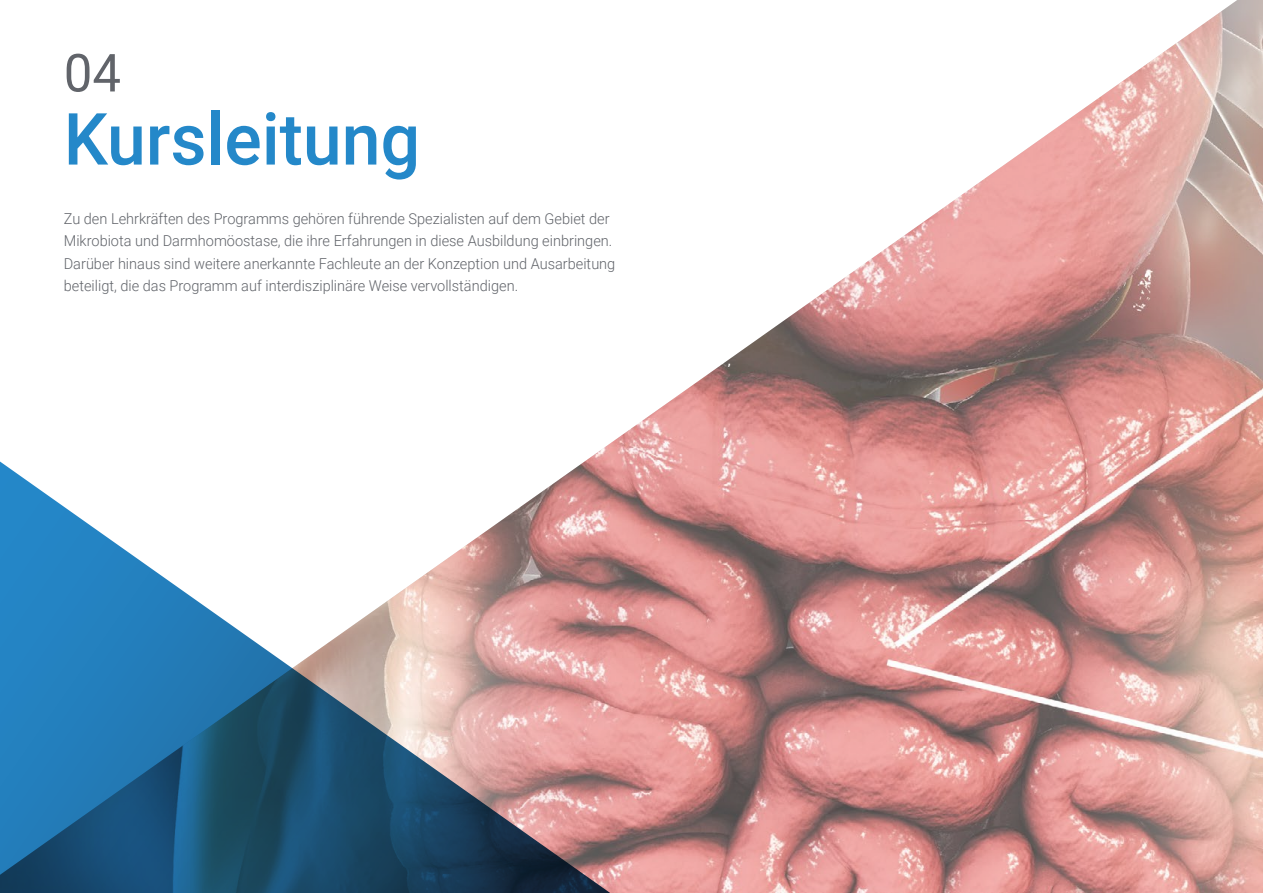
<style>
.page{position:relative;width:1263px;height:893px;background:#fff}
.page>*{position:absolute;margin:0;border:0;box-sizing:border-box;transform-origin:0 0}
.t1{font:500 72px "Roboto";color:#2488c9}
.t2{font:52.5px "Roboto";color:#61646a}
.t3{font:300 15px/22.5px "Roboto";color:#61646a}
</style>
<div class="page">
<img style="left:607px;top:0;width:656px;height:893px">
<svg style="left:0;top:446px;width:640px;height:447px"></svg>
<h2 class="t2" style="left:64px;top:36px;width:59px">04</h2>
<h1 class="t1" style="left:64px;top:89px;width:358px">Kursleitung</h1>
<p class="t3" style="left:64px;top:207px;width:553px">Zu den Lehrkräften des Programms gehören führende Spezialisten auf dem Gebiet der Mikrobiota und Darmhomöostase, die ihre Erfahrungen in diese Ausbildung einbringen.<br>Darüber hinaus sind weitere anerkannte Fachleute an der Konzeption und Ausarbeitung beteiligt, die das Programm auf interdisziplinäre Weise vervollständigen.</p>
</div>
